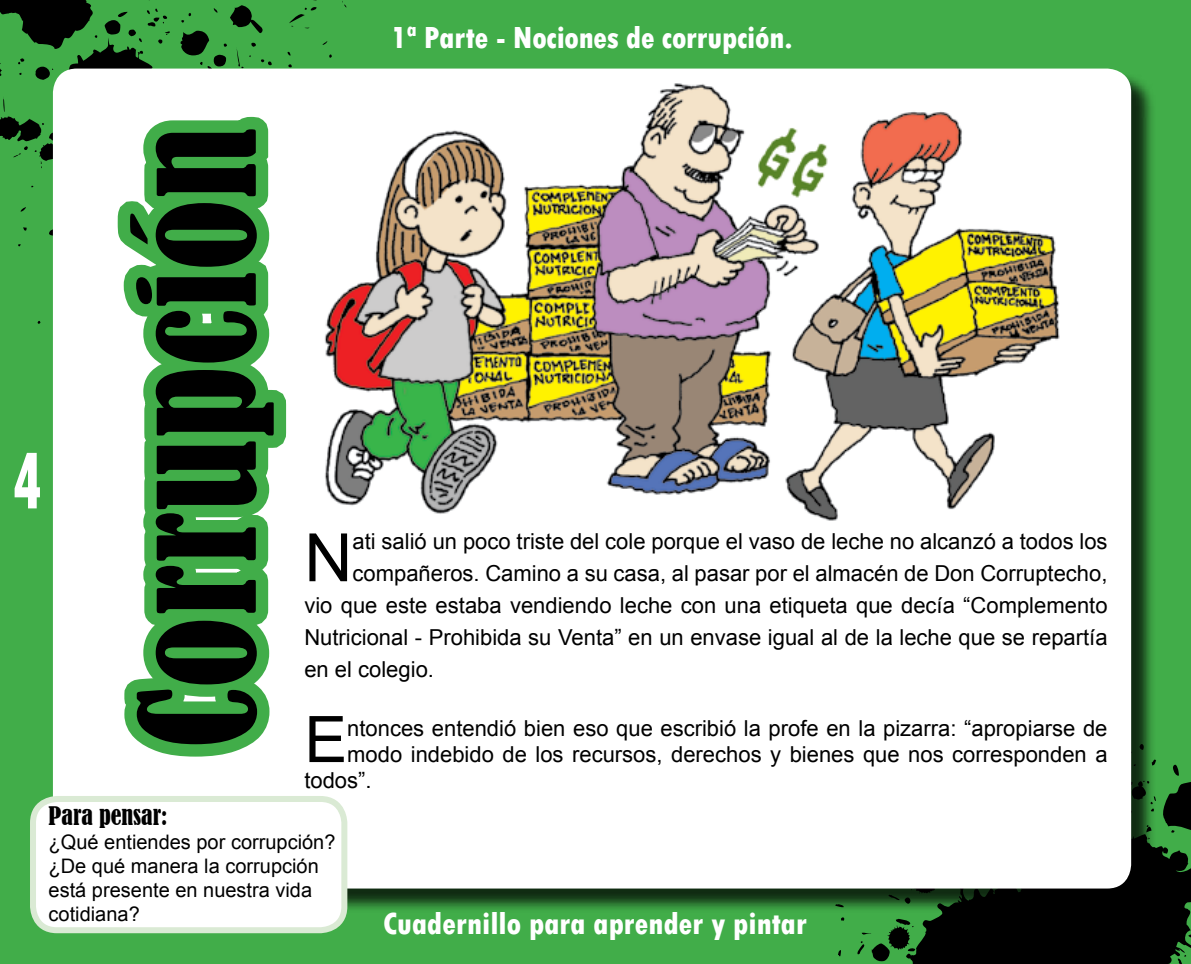
<style>
.page{position:relative;width:1191px;height:964px;background:#41ad49}
.page>*{position:absolute;margin:0;border:0;box-sizing:border-box;transform-origin:0 0}
.t1{font:condensed 148.4px "Bernard";color:#000}
.t2{font:800 condensed 85.2px "Tw Cen";color:#fff;scale:.75 1}
.t3{font:66.8px "Arial";color:#000}
.t4{font:64.2px "Arial";color:#000}
.t5{font:800 condensed 32px "Tw Cen";color:#fff}
.t6{font:condensed 24px "Bernard";color:#000}
.t7{font:22px "Arial";color:#000}
.t8{font:20px/24px "Arial";color:#000}
</style>
<div class="page">
<svg style="left:838px;top:764px;width:353px;height:200px;fill:#000"></svg>
<svg style="left:0;top:0;width:374px;height:335px"></svg>
<div style="left:56px;top:71px;width:1100px;height:843px;background:#000;opacity:.75"></div>
<div style="left:53px;top:69px;width:1078px;height:819px;background:#fff;border-radius:24px"></div>
<svg style="left:117px;top:116px;width:170px;height:641px"></svg>
<img style="left:324px;top:83px;width:736px;height:438px">
<div style="left:33px;top:799px;width:311px;height:131px;background:#fff;border-radius:24px"></div>
<div style="left:30px;top:796px;width:317px;height:137px;border:6px solid #daead4;border-radius:24px"></div>
<h3 class="t5" style="left:391px;top:18px;width:403px">1ª Parte - Nociones de corrupción.</h3>
<h2 class="t2" style="left:11px;top:431px;width:43px">4</h2>
<h1 class="t1" style="left:112px;top:748px;width:623px;rotate:-90deg">Corrupción</h1>
<h3 class="t3" style="left:304px;top:514px;width:50px">N</h3>
<p class="t7" style="left:352px;top:527px;width:756px">ati salió un poco triste del cole porque el vaso de leche no alcanzó a todos los</p>
<p class="t7" style="left:352px;top:559px;width:756px">compañeros. Camino a su casa, al pasar por el almacén de Don Corruptecho,</p>
<p class="t7" style="left:304px;top:591px;width:804px">vio que este estaba vendiendo leche con una etiqueta que decía “Complemento</p>
<p class="t7" style="left:304px;top:623px;width:804px">Nutricional - Prohibida su Venta” en un envase igual al de la leche que se repartía</p>
<p class="t7" style="left:304px;top:655px;width:131px">en el colegio.</p>
<h3 class="t4" style="left:304px;top:697px;width:44px">E</h3>
<p class="t7" style="left:347px;top:713px;width:762px">ntonces entendió bien eso que escribió la profe en la pizarra: “apropiarse de</p>
<p class="t7" style="left:347px;top:740px;width:762px">modo indebido de los recursos, derechos y bienes que nos corresponden a</p>
<p class="t7" style="left:304px;top:766px;width:69px">todos”.</p>
<p class="t6" style="left:49px;top:802px;width:120px">Para pensar:</p>
<p class="t8" style="left:49px;top:830px;width:288px">¿Qué entiendes por corrupción? ¿De qué manera la corrupción está presente en nuestra vida cotidiana?</p>
<h3 class="t5" style="left:383px;top:905px;width:425px">Cuadernillo para aprender y pintar</h3>
</div>
